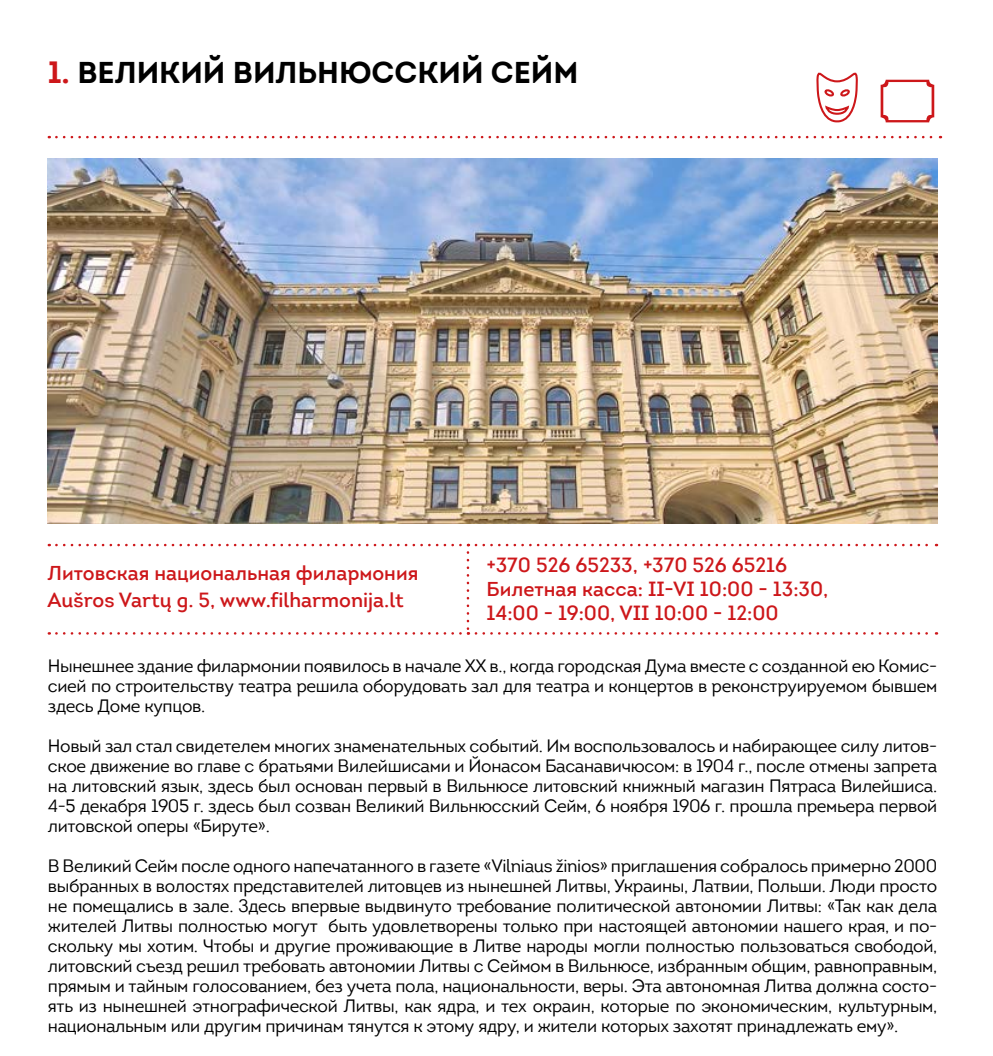
<style>
.page{position:relative;width:993px;height:1056px;background:#fff}
.page>*{position:absolute;margin:0;border:0;box-sizing:border-box;transform-origin:0 0}
.t1{font:700 30px "Intro";color:#000}
.t2{font:600 20px/24px "Intro";color:#cd171a}
.t3{font:17.5px/20px "Intro";letter-spacing:-.02em;color:#000;text-align:justify}
.s1{color:#cd171a}
</style>
<div class="page">
<svg style="left:56px;top:136px;width:884px;height:2px"></svg>
<svg style="left:56px;top:544px;width:880px;height:2px"></svg>
<svg style="left:56px;top:552px;width:880px;height:83px"></svg>
<img style="left:48px;top:159px;width:888px;height:365px">
<svg style="left:816px;top:72px;width:42px;height:51px"></svg>
<svg style="left:880px;top:80px;width:53px;height:42px"></svg>
<div style="left:884px;top:83px;width:46px;height:36px;background:#fff;border-radius:5px"></div>
<div style="left:883px;top:82px;width:48px;height:38px;border:2px solid #fff;border-radius:5px"></div>
<h1 class="t1" style="left:48px;top:54px;width:532px"><span class="s1">1.</span> ВЕЛИКИЙ ВИЛЬНЮССКИЙ СЕЙМ</h1>
<p class="t2" style="left:48px;top:559px;width:372px;line-height:27.5px">Литовская национальная филармония<br>Aušros Vartų g. 5, www.filharmonija.lt</p>
<p class="t2" style="left:486px;top:553px;width:343px">+370 526 65233, +370 526 65216<br>Билетная касса: II-VI 10:00 - 13:30,<br>14:00 - 19:00, VII 10:00 - 12:00</p>
<p class="t3" style="left:48px;top:656px;width:890px">Нынешнее здание филармонии появилось в начале XX в., когда городская Дума вместе с созданной ею Комис&shy;сией по строительству театра решила оборудовать зал для театра и концертов в реконструируемом бывшем здесь Доме купцов.</p>
<p class="t3" style="left:48px;top:736px;width:890px">Новый зал стал свидетелем многих знаменательных событий. Им воспользовалось и набирающее силу литов&shy;ское движение во главе с братьями Вилейшисами и Йонасом Басанавичюсом: в 1904 г., после отмены запрета на литовский язык, здесь был основан первый в Вильнюсе литовский книжный магазин Пятраса Вилейшиса.<br>4-5 декабря 1905 г. здесь был созван Великий Вильнюсский Сейм, 6 ноября 1906 г. прошла премьера первой литовской оперы «Бируте».</p>
<p class="t3" style="left:48px;top:856px;width:890px">В Великий Сейм после одного напечатанного в газете «Vilniaus žinios» приглашения собралось примерно 2000 выбранных в волостях представителей литовцев из нынешней Литвы, Украины, Латвии, Польши. Люди просто не помещались в зале. Здесь впервые выдвинуто требование политической автономии Литвы: «Так как дела жителей Литвы полностью могут быть удовлетворены только при настоящей автономии нашего края, и по&shy;скольку мы хотим. Чтобы и другие проживающие в Литве народы могли полностью пользоваться свободой, литовский съезд решил требовать автономии Литвы с Сеймом в Вильнюсе, избранным общим, равноправным, прямым и тайным голосованием, без учета пола, национальности, веры. Эта автономная Литва должна состо&shy;ять из нынешней этнографической Литвы, как ядра, и тех окраин, которые по экономическим, культурным, национальным или другим причинам тянутся к этому ядру, и жители которых захотят принадлежать ему».</p>
</div>
